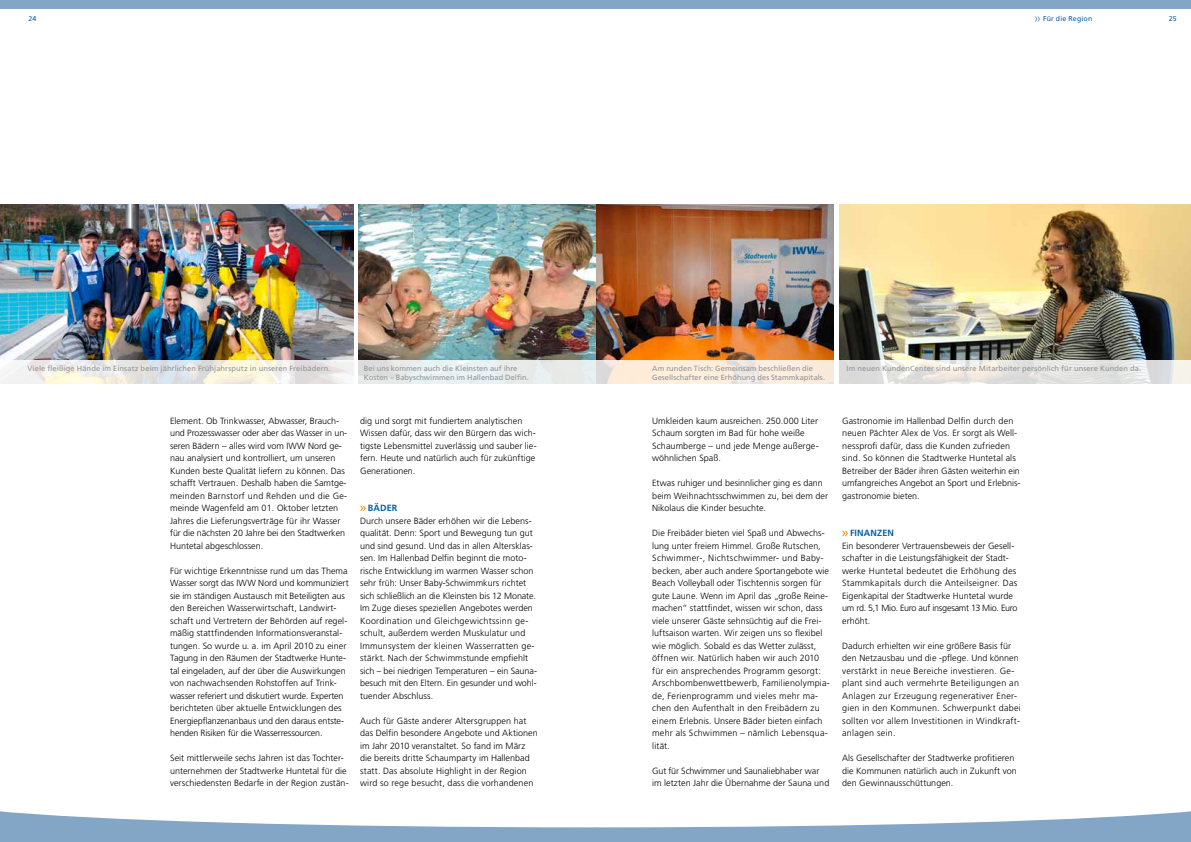
<style>
.page{position:relative;width:1191px;height:842px;background:#fff}
.page>*{position:absolute;margin:0;border:0;box-sizing:border-box;transform-origin:0 0}
.t1{font:300 9px/12.5px "Frutiger";letter-spacing:.005em;color:#000}
.t2{font:300 9px/12.5px "Frutiger";letter-spacing:.025em;color:#000}
.t3{font:700 9px "Frutiger";letter-spacing:.015em;color:#0060a9}
.t4{font:7.5px/9px "Frutiger";letter-spacing:.01em;color:#929395}
.t5{font:7px "Frutiger";letter-spacing:.02em;color:#0060a9}
</style>
<div class="page">
<div style="left:0;top:0;width:595px;height:9px;background:#83a6c7"></div>
<svg style="left:0;top:811px;width:1191px;height:31px"></svg>
<div style="left:595px;top:0;width:596px;height:9px;background:#83a6c7"></div>
<svg style="left:1034px;top:16px;width:6px;height:6px"></svg>
<img style="left:839px;top:204px;width:352px;height:156px">
<img style="left:359px;top:204px;width:474px;height:156px">
<img style="left:0;top:204px;width:353px;height:156px">
<svg style="left:0;top:360px;width:1191px;height:24px;background:#ece9e4"></svg>
<svg style="left:360px;top:506px;width:6px;height:5px"></svg>
<svg style="left:842px;top:531px;width:6px;height:5px"></svg>
<p class="t5" style="left:29px;top:15px;width:9px">24</p>
<p class="t5" style="left:1043px;top:15px;width:51px">Für die Region</p>
<p class="t5" style="left:1168px;top:15px;width:9px">25</p>
<p class="t4" style="left:27px;top:364px;width:305px">Viele fleißige Hände im Einsatz beim jährlichen Frühjahrsputz in unseren Freibädern.</p>
<p class="t4" style="left:364px;top:364px;width:166px">Bei uns kommen auch die Kleinsten auf ihre<br>Kosten – Babyschwimmen im Hallenbad Delfin.</p>
<p class="t1" style="left:170px;top:414px;width:179px">Element. Ob Trinkwasser, Abwasser, Brauch&shy;und Prozesswasser oder aber das Wasser in un&shy;seren Bädern – alles wird vom IWW</p>
<p class="t1" style="left:170px;top:439px;width:178px;text-indent:138px">Nord ge&shy;nau analysiert und kontrolliert, um unseren Kunden beste Qualität liefern zu können. Das schafft Vertrauen. Deshalb haben die Samtge&shy;meinden Barnstorf und Rehden und die Ge&shy;meinde Wagenfeld am 01. Oktober letzten Jahres die Lieferungsverträge für ihr Wasser für die nächsten 20 Jahre bei den Stadtwerken H untetal abgeschlossen.</p>
<p class="t1" style="left:170px;top:564px;width:179px">Für wichtige Erkenntnisse rund um das Thema<br>Wasser sorgt das IWW</p>
<p class="t1" style="left:170px;top:577px;width:180px;text-indent:88px">Nord und kommuniziert sie im ständigen Austausch mit Beteiligten aus den Bereichen Wasserwirtschaft, Landwirt&shy;schaft und Vertretern der Behörden auf regel&shy;mäßig stattfindenden I nformationsveranstal&shy;tungen. So wurde u. a. im April 2010 zu einer Tagung in den Räumen der Stadtwerke H unte&shy;tal eingeladen, auf der über die Auswirkungen von nachwachsenden Rohstoffen auf Trink&shy;wasser referiert und diskutiert wurde. Experten berichteten über aktuelle Entwicklungen des Energiepflanzenanbaus und den daraus entste&shy;henden Risiken für die Wasserressourcen.</p>
<p class="t1" style="left:170px;top:752px;width:180px">Seit mittlerweile sechs Jahren ist das Tochter&shy;unternehmen der Stadtwerke H untetal für die verschiedensten Bedarfe in der Region zustän-</p>
<p class="t1" style="left:360px;top:414px;width:178px">dig und sorgt mit fundiertem analytischen Wissen dafür, dass wir den Bürgern das wich&shy;tigste Lebensmittel zuverlässig und sauber lie&shy;fern. Heute und natürlich auch für zukünftige Generationen.</p>
<p class="t3" style="left:368px;top:503px;width:31px">BÄDER</p>
<p class="t1" style="left:360px;top:514px;width:178px">Durch unsere Bäder erhöhen wir die Lebens&shy;qualität. Denn: Sport und Bewegung tun gut und sind gesund. U nd das in allen Altersklas&shy;sen. I m Hallenbad Delfin beginnt die moto&shy;rische Entwicklung im warmen Wasser schon sehr früh: U nser Baby-Schwimmkurs richtet sich schließlich an die Kleinsten bis 12 Monate.<br>I m Zuge dieses speziellen Angebotes werden Koordination und Gleichgewichtssinn ge&shy;schult, außerdem werden M uskulatur und<br>I mmunsystem der kleinen Wasserratten ge&shy;stärkt. Nach der Schwimmstunde empfiehlt sich – bei niedrigen Temperaturen – ein Sauna&shy;besuch mit den Eltern. Ein gesunder und wohl&shy;tuender Abschluss.</p>
<p class="t1" style="left:360px;top:714px;width:179px">Auch für Gäste anderer Altersgruppen hat das Delfin besondere Angebote und Aktionen im Jahr 2010 veranstaltet. So fand im März die bereits dritte Schaumparty im Hallenbad statt. Das absolute H ighlight in der Region wird so rege besucht, dass die vorhandenen</p>
<p class="t4" style="left:652px;top:364px;width:162px">Am runden Tisch: Gemeinsam beschließen die</p>
<p class="t4" style="left:846px;top:364px;width:296px">I m neuen KundenCenter sind unsere Mitarbeiter persönlich für unsere Kunden da.</p>
<p class="t4" style="left:652px;top:373px;width:174px">Gesellschafter eine Erhöhung des Stammkapitals.</p>
<p class="t1" style="left:652px;top:414px;width:168px">U mkleiden kaum ausreichen. 250.000 Liter Schaum sorgten im Bad für hohe weiße Schaumberge – und jede Menge außerge&shy;wöhnlichen Spaß.</p>
<p class="t1" style="left:652px;top:477px;width:177px">Etwas ruhiger und besinnlicher ging es dann beim Weihnachtsschwimmen zu, bei dem der<br>N ikolaus die Kinder besuchte.</p>
<p class="t1" style="left:652px;top:527px;width:179px">Die Freibäder bieten viel Spaß und Abwechs&shy;lung unter freiem H immel. Große Rutschen, Schwimmer-, N ichtschwimmer- und Baby&shy;becken, aber auch andere Sportangebote wie Beach Volleyball oder Tischtennis sorgen für gute Laune. Wenn im April das „große Reine&shy;machen“ stattfindet, wissen wir schon, dass viele unserer Gäste sehnsüchtig auf die Frei&shy;luftsaison warten. Wir zeigen uns so flexibel wie möglich. Sobald es das Wetter zulässt, öffnen wir. Natürlich haben wir auch 2010 für ein ansprechendes Programm gesorgt:<br>Arschbombenwettbewerb, Familienolympia&shy;de, Ferienprogramm und vieles mehr ma&shy;chen den Aufenthalt in den Freibädern zu einem Erlebnis. U nsere Bäder bieten einfach mehr als Schwimmen – nämlich Lebensqua&shy;lität.</p>
<p class="t1" style="left:652px;top:764px;width:179px">Gut für Schwimmer und Saunaliebhaber war im letzten Jahr die Übernahme der Sauna und</p>
<p class="t1" style="left:842px;top:414px;width:180px">Gastronomie im Hallenbad Delfin durch den neuen Pächter Alex de Vos. Er sorgt als Well&shy;nessprofi dafür, dass die Kunden zufrieden sind. So können die Stadtwerke H untetal als Betreiber der Bäder ihren Gästen weiterhin ein umfangreiches Angebot an Sport und Erlebnis&shy;gastronomie bieten.</p>
<p class="t3" style="left:850px;top:528px;width:45px">FINANZEN</p>
<p class="t1" style="left:842px;top:539px;width:177px">Ein besonderer Vertrauensbeweis der Gesell&shy;schafter in die Leistungsfähigkeit der Stadt&shy;werke H untetal bedeutet die Erhöhung des Stammkapitals durch die Anteilseigner. Das Eigenkapital der Stadtwerke H untetal wurde um rd. 5,1 M io. Euro auf insgesamt 13 M io. Euro erhöht.</p>
<p class="t2" style="left:842px;top:639px;width:180px">Dadurch erhielten wir eine größere Basis für den Netzausbau und die -pflege. U nd können verstärkt in neue Bereiche investieren. Ge&shy;plant sind auch vermehrte Beteiligungen an Anlagen zur Erzeugung regenerativer Ener&shy;gien in den Kommunen. Schwerpunkt dabei sollten vor allem I nvestitionen in Windkraft&shy;anlagen sein.</p>
<p class="t1" style="left:842px;top:752px;width:176px">Als Gesellschafter der Stadtwerke profitieren die Kommunen natürlich auch in Zukunft von den Gewinnausschüttungen.</p>
</div>
